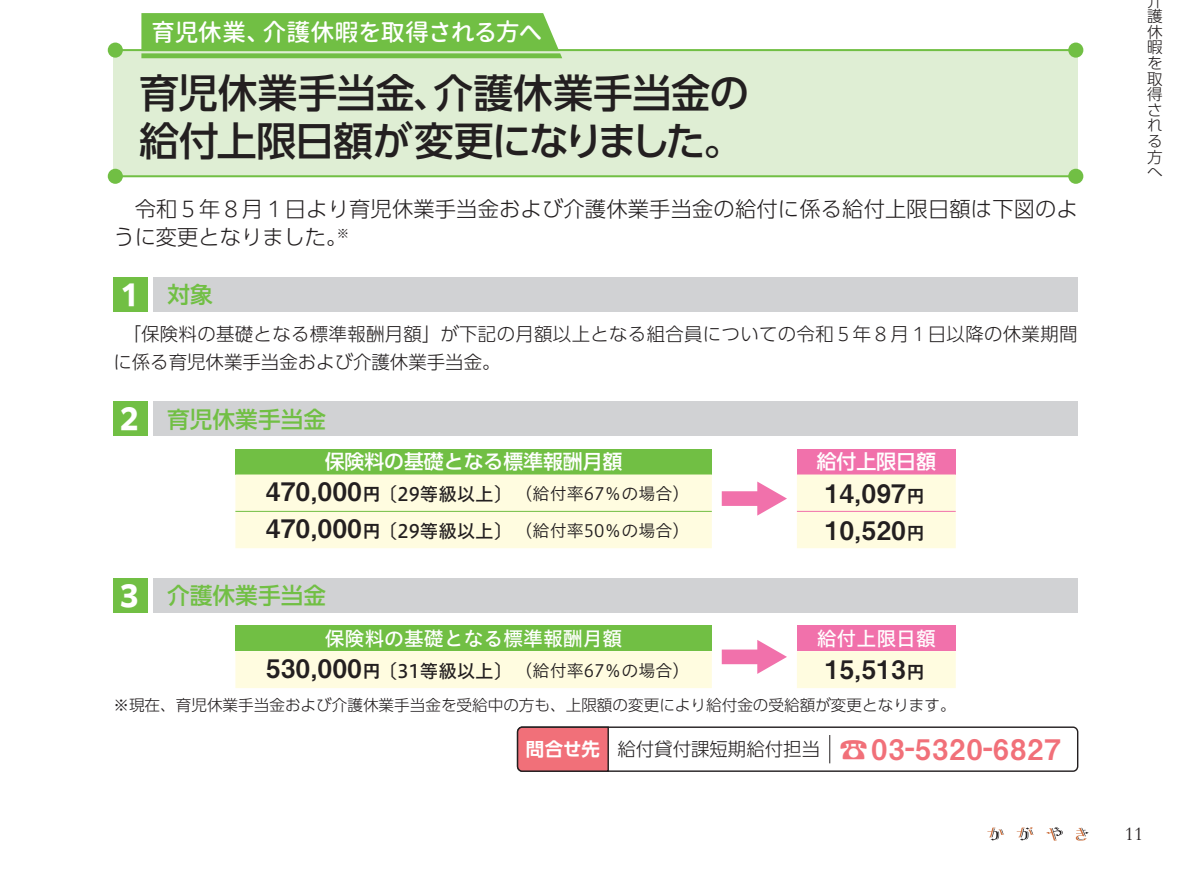
<style>
.page{position:relative;width:1191px;height:869px;background:#fff}
.page>*{position:absolute;margin:0;border:0;box-sizing:border-box;transform-origin:0 0}
.t1{font:500 39.6px/47.6px "PUD Shin Go Pr 6 N";letter-spacing:-.02em;color:#231f20}
.t2{font:28.4px "Midashi Go Pr 6 N MB31";letter-spacing:.05em;color:#f17079}
.t3{font:25.6px "Midashi Go Pr 6 N MB31";letter-spacing:.025em;color:#231f20}
.t4{font:500 24px "Gen Jyuu Gothic";letter-spacing:-.03em;color:#fff}
.t5{font:500 22.6px "PUD Shin Go Pr 6 N";color:#71bf44}
.t6{font:300 21.2px/28.4px "PUD Shin Go Pr 6 N";letter-spacing:.01em;color:#231f20}
.t7{font:500 19.8px "PUD Shin Go Pr 6 N";color:#fff}
.t8{font:19.8px "Hiragino UD Sans Std N W5";color:#fff}
.t9{font:19.8px "Garamond";color:#231f20}
.t10{font:300 18.4px/28.4px "PUD Shin Go Pr 6 N";letter-spacing:.015em;color:#231f20}
.t11{font:17px "Hiragino UD Sans Std N W3";color:#231f20}
.t12{font:300 15.6px/15.6px "PUD Shin Go Pr 6 N";color:#231f20;text-align:justify}
.s1{font-weight:700;font-size:28.4px;color:#fff}
.s2{font-family:"Midashi Go Pr 6 N MB31";font-size:25.6px}
.s3{font-family:"Midashi Go Pr 6 N MB31";font-size:18.4px}
.s4{font-family:"Hiragino UD Sans Std N W5";font-size:18.4px}
.s5{font-size:18.4px}
.s6{font-family:"PUD Shin Go Pr 6 N De";font-weight:700;font-size:18.4px;color:#fff}
.s7{font-family:"PUD Shin Go Pr 6 N";font-weight:300;font-size:18.4px;color:#231f20}
.s8{font-family:"Koz Go Pr 6 N"}
</style>
<div class="page">
<div style="left:517px;top:726px;width:561px;height:46px;border:1px solid #231f20;border-radius:5px"></div>
<svg style="left:516px;top:726px;width:93px;height:46px;background:#dd6a72"></svg>
<svg style="left:829px;top:735px;width:1px;height:28px"></svg>
<div style="left:113px;top:50px;width:964px;height:126px;background:#dfeed4"></div>
<hr style="left:115px;top:175px;width:961px;height:2px;background:#71bf44">
<div style="left:1068px;top:169px;width:15px;height:15px;background:#71bf44;border-radius:50%"></div>
<div style="left:108px;top:169px;width:15px;height:15px;background:#71bf44;border-radius:50%"></div>
<hr style="left:115px;top:49px;width:961px;height:2px;background:#71bf44">
<div style="left:1068px;top:43px;width:15px;height:15px;background:#71bf44;border-radius:50%"></div>
<div style="left:108px;top:43px;width:15px;height:15px;background:#71bf44;border-radius:50%"></div>
<svg style="left:141px;top:13px;width:421px;height:45px;background:#79c24f"></svg>
<div style="left:113px;top:277px;width:34px;height:34px;background:#71bf44"></div>
<div style="left:153px;top:277px;width:924px;height:34px;background:#d1d2d4"></div>
<div style="left:113px;top:402px;width:34px;height:34px;background:#71bf44"></div>
<div style="left:153px;top:402px;width:924px;height:34px;background:#d1d2d4"></div>
<div style="left:235px;top:449px;width:476px;height:25px;background:#71bf44"></div>
<div style="left:797px;top:449px;width:158px;height:25px;background:#f171ab"></div>
<svg style="left:235px;top:474px;width:720px;height:74px;background:#fefbe1"></svg>
<hr style="left:797px;top:511px;width:158px;height:1px;background:#f171ab">
<hr style="left:235px;top:511px;width:476px;height:1px;background:#71bf44">
<svg style="left:721px;top:481px;width:66px;height:34px"></svg>
<div style="left:113px;top:578px;width:34px;height:34px;background:#71bf44"></div>
<div style="left:153px;top:578px;width:924px;height:34px;background:#d1d2d4"></div>
<div style="left:235px;top:625px;width:476px;height:26px;background:#71bf44"></div>
<div style="left:797px;top:625px;width:158px;height:26px;background:#f171ab"></div>
<svg style="left:235px;top:640px;width:720px;height:48px"></svg>
<svg style="left:1046px;top:827px;width:16px;height:13px"></svg>
<svg style="left:1075px;top:827px;width:13px;height:13px"></svg>
<svg style="left:1016px;top:827px;width:17px;height:13px"></svg>
<svg style="left:987px;top:827px;width:17px;height:13px"></svg>
<h3 class="t4" style="left:151px;top:15px;width:393px">育児休業、介護休暇を取得される方へ</h3>
<h1 class="t1" style="left:139px;top:71px;width:611px">育児休業手当金、介護休業手当金の給付上限日額が変更になりました。</h1>
<p class="t6" style="left:113px;top:195px;width:966px">　令和５年８月１日より育児休業手当金および介護休業手当金の給付に係る給付上限日額は下図のように変更となりました。<sup>※</sup></p>
<h3 class="t5" style="left:120px;top:282px;width:94px"><span class="s1">1</span> 対象</h3>
<p class="t10" style="left:113px;top:320px;width:965px">　「保険料の基礎となる標準報酬月額」が下記の月額以上となる組合員についての令和５年８月１日以降の休業期間に係る育児休業手当金および介護休業手当金。</p>
<h3 class="t5" style="left:120px;top:406px;width:208px"><span class="s1">2</span> 育児休業手当金</h3>
<p class="t7" style="left:325px;top:451px;width:299px">保険料の基礎となる標準報酬月額</p>
<p class="t7" style="left:816px;top:451px;width:121px">給付上限日額</p>
<p class="t11" style="left:266px;top:480px;width:425px"><span class="s2">470,000</span><span class="s3">円</span><span class="s4">〔29等級以上〕</span>（給付率67％の場合）</p>
<h3 class="t3" style="left:825px;top:472px;width:101px">14,097<span class="s5">円</span></h3>
<p class="t11" style="left:266px;top:517px;width:425px"><span class="s2">470,000</span><span class="s3">円</span><span class="s4">〔29等級以上〕</span>（給付率50％の場合）</p>
<h3 class="t3" style="left:825px;top:509px;width:101px">10,520<span class="s5">円</span></h3>
<h3 class="t5" style="left:120px;top:583px;width:208px"><span class="s1">3</span> 介護休業手当金</h3>
<p class="t8" style="left:325px;top:623px;width:299px">保険料の基礎となる標準報酬月額</p>
<p class="t8" style="left:816px;top:623px;width:121px">給付上限日額</p>
<p class="t11" style="left:266px;top:657px;width:425px"><span class="s2">530,000</span><span class="s3">円</span><span class="s4">〔31等級以上〕</span>（給付率67％の場合）</p>
<h3 class="t3" style="left:825px;top:649px;width:101px">15,513<span class="s5">円</span></h3>
<p class="t12" style="left:113px;top:698px;width:843px">※現在、育児休業手当金および介護休業手当金を受給中の方も、上限額の変更により給付金の受給額が変更となります。</p>
<h2 class="t2" style="left:526px;top:726px;width:536px"><span class="s6">問合せ先</span> <span class="s7">給付貸付課短期給付担当</span> <span class="s8">☎</span>03-5320-6827</h2>
<p class="t12" style="left:1147px;top:-7px;width:17px">介護休暇を取得される方へ</p>
<p class="t9" style="left:1124px;top:822px;width:20px">11</p>
</div>
